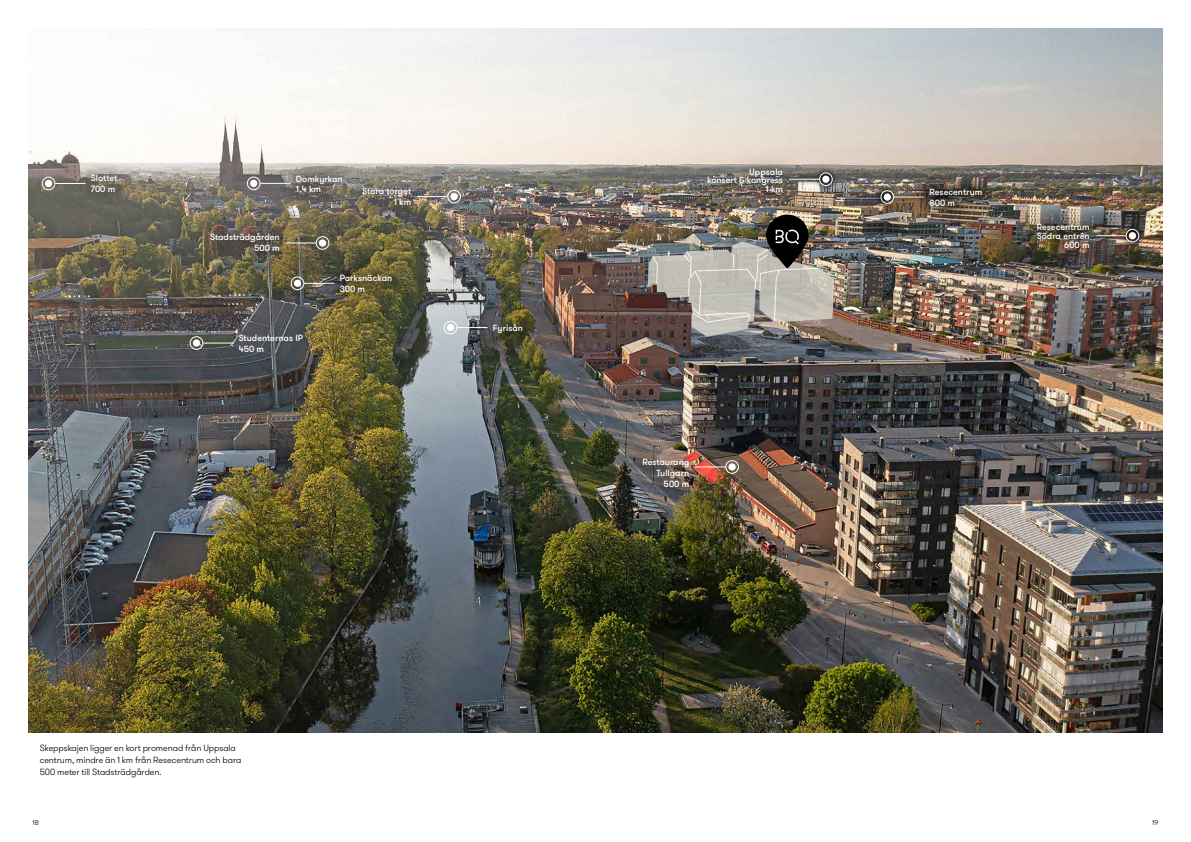
<style>
.page{position:relative;width:1191px;height:842px;background:#fff}
.page>*{position:absolute;margin:0;border:0;box-sizing:border-box;transform-origin:0 0}
.t1{font:500 9px/10.8px "GT Walsheim";color:#fff}
.t2{font:300 9px/12px "GT Walsheim";letter-spacing:-.01em;color:#000}
.t3{font:300 7px "GT Walsheim";color:#000}
</style>
<div class="page">
<img style="left:28px;top:28px;width:1134px;height:705px">
<div style="left:250px;top:180px;width:7px;height:7px;background:#fff;border-radius:50%"></div>
<div style="left:247px;top:177px;width:13px;height:13px;border:1px solid #fff;border-radius:50%"></div>
<div style="left:45px;top:180px;width:7px;height:7px;background:#fff;border-radius:50%"></div>
<div style="left:42px;top:177px;width:13px;height:13px;border:1px solid #fff;border-radius:50%"></div>
<hr style="left:55px;top:183px;width:31px;height:1px;background:#fff">
<div style="left:447px;top:324px;width:7px;height:7px;background:#fff;border-radius:50%"></div>
<div style="left:444px;top:321px;width:13px;height:13px;border:1px solid #fff;border-radius:50%"></div>
<hr style="left:457px;top:327px;width:30px;height:1px;background:#fff">
<div style="left:319px;top:239px;width:7px;height:8px;background:#fff;border-radius:50%"></div>
<div style="left:316px;top:236px;width:13px;height:14px;border:1px solid #fff;border-radius:50%"></div>
<hr style="left:285px;top:243px;width:31px;height:1px;background:#fff">
<div style="left:728px;top:463px;width:7px;height:8px;background:#fff;border-radius:50%"></div>
<div style="left:725px;top:460px;width:13px;height:13px;border:1px solid #fff;border-radius:50%"></div>
<hr style="left:695px;top:467px;width:30px;height:1px;background:#fff">
<div style="left:450px;top:193px;width:8px;height:7px;background:#fff;border-radius:50%"></div>
<div style="left:447px;top:190px;width:14px;height:13px;border:1px solid #fff;border-radius:50%"></div>
<hr style="left:417px;top:196px;width:30px;height:1px;background:#fff">
<div style="left:783px;top:166px;width:55px;height:26px;background:#000;opacity:.75"></div>
<div style="left:822px;top:176px;width:7px;height:7px;background:#fff;border-radius:50%"></div>
<div style="left:819px;top:173px;width:13px;height:13px;border:1px solid #fff;border-radius:50%"></div>
<hr style="left:789px;top:179px;width:30px;height:1px;background:#fff">
<div style="left:1089px;top:223px;width:56px;height:25px;background:#000;opacity:.75"></div>
<div style="left:1128px;top:232px;width:8px;height:7px;background:#fff;border-radius:50%"></div>
<div style="left:1125px;top:229px;width:14px;height:13px;border:1px solid #fff;border-radius:50%"></div>
<hr style="left:1095px;top:235px;width:30px;height:1px;background:#fff">
<hr style="left:260px;top:183px;width:31px;height:1px;background:#fff">
<div style="left:874px;top:184px;width:56px;height:26px;background:#000;opacity:.75"></div>
<svg style="left:883px;top:193px;width:8px;height:8px"></svg>
<div style="left:880px;top:190px;width:14px;height:14px;border:1px solid #fff;border-radius:50%"></div>
<hr style="left:894px;top:197px;width:30px;height:1px;background:#fff">
<div style="left:193px;top:339px;width:7px;height:8px;background:#fff;border-radius:50%"></div>
<div style="left:190px;top:336px;width:13px;height:14px;border:1px solid #fff;border-radius:50%"></div>
<hr style="left:203px;top:343px;width:31px;height:1px;background:#fff">
<div style="left:294px;top:280px;width:7px;height:7px;background:#fff;border-radius:50%"></div>
<div style="left:291px;top:277px;width:13px;height:13px;border:1px solid #fff;border-radius:50%"></div>
<hr style="left:304px;top:283px;width:30px;height:1px;background:#fff">
<div style="left:281px;top:160px;width:76px;height:48px;background:#000;opacity:.75"></div>
<div style="left:914px;top:173px;width:83px;height:48px;background:#000;opacity:.75"></div>
<div style="left:76px;top:160px;width:56px;height:47px;background:#000;opacity:.4"></div>
<div style="left:478px;top:309px;width:59px;height:38px;background:#000;opacity:.4"></div>
<div style="left:196px;top:219px;width:98px;height:47px;background:#000;opacity:.4"></div>
<div style="left:628px;top:444px;width:76px;height:58px;background:#000;opacity:.4"></div>
<div style="left:348px;top:173px;width:78px;height:47px;background:#000;opacity:.4"></div>
<div style="left:692px;top:154px;width:106px;height:54px;background:#000;opacity:.4"></div>
<div style="left:1021px;top:208px;width:83px;height:56px;background:#000;opacity:.4"></div>
<div style="left:325px;top:259px;width:82px;height:48px;background:#000;opacity:.75"></div>
<div style="left:766px;top:215px;width:42px;height:53px;background:#000;border-radius:21px"></div>
<img style="left:648px;top:229px;width:186px;height:108px">
<p class="t1" style="left:91px;top:173px;width:28px">Slottet<br>700 m</p>
<p class="t1" style="left:210px;top:232px;width:71px;text-align:right">Stadsträdgården<br>500 m</p>
<p class="t1" style="left:296px;top:173px;width:48px">Domkyrkan<br>1,4 km</p>
<p class="t1" style="left:362px;top:185px;width:51px;text-align:right">Stora torget<br>1 km</p>
<p class="t1" style="left:340px;top:273px;width:54px">Parksnäckan<br>300 m</p>
<p class="t1" style="left:239px;top:332px;width:66px">Studenternas IP<br>450 m</p>
<p class="t1" style="left:493px;top:322px;width:32px">Fyrisån</p>
<p class="t2" style="left:40px;top:742px;width:203px">Skeppskajen ligger en kort promenad från Uppsala centrum, mindre än 1 km från Resecentrum och bara<br>500 meter till Stadsträdgården.</p>
<p class="t1" style="left:707px;top:167px;width:77px;line-height:8.8px;text-align:right">Uppsala<br>konsert &amp; kongress<br>1 km</p>
<p class="t1" style="left:642px;top:457px;width:48px;text-align:right">Restaurang<br>Tullgarn<br>500 m</p>
<p class="t1" style="left:929px;top:186px;width:54px">Resecentrum<br>800 m</p>
<p class="t1" style="left:1036px;top:223px;width:54px;line-height:8.8px;text-align:right">Resecentrum<br>Södra entrén<br>600 m</p>
<p class="t3" style="left:33px;top:819px;width:8px">18</p>
<p class="t3" style="left:1152px;top:819px;width:8px">19</p>
</div>
